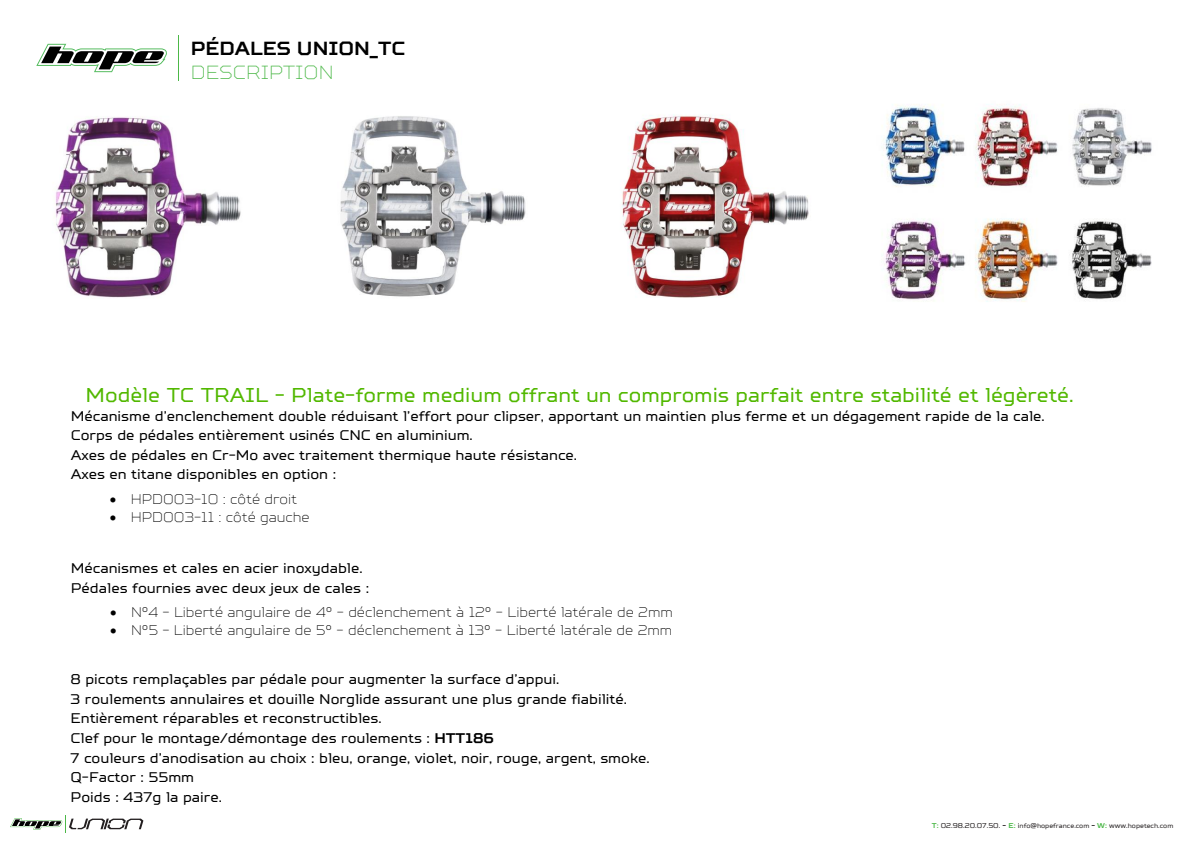
<style>
.page{position:relative;width:1191px;height:842px;background:#fff}
.page>*{position:absolute;margin:0;border:0;box-sizing:border-box;transform-origin:0 0}
.t1{font:20px "TT Squares";color:#52b800}
.t2{font:700 19px "TT Squares";color:#000}
.t3{font:100 19px "TT Squares";color:#4cb848}
.t4{font:14px/19.6px "TT Squares";color:#000}
.t5{font:100 14px "TT Squares";color:#000}
.t6{font:6.5px "TT Squares";color:#231f20}
.s1{font-weight:700}
.s2{font-weight:700;font-size:7px;color:#4cb848}
.s3{font-size:7px}
.s4{font-weight:700;font-size:7px}
</style>
<div class="page">
<hr style="left:178px;top:35px;width:1px;height:46px;background:#4cb848">
<svg style="left:36px;top:44px;width:131px;height:28px"></svg>
<svg style="left:10px;top:815px;width:133px;height:17px"></svg>
<img style="left:55px;top:116px;width:186px;height:182px">
<img style="left:340px;top:116px;width:186px;height:181px">
<img style="left:621px;top:114px;width:188px;height:184px">
<img style="left:884px;top:104px;width:268px;height:198px">
<h2 class="t2" style="left:191px;top:37px;width:216px">PÉDALES UNION_TC</h2>
<h2 class="t3" style="left:191px;top:60px;width:144px">DESCRIPTION</h2>
<h1 class="t1" style="left:85px;top:382px;width:989px">Modèle TC TRAIL - Plate-forme medium offrant un compromis parfait entre stabilité et légèreté.</h1>
<p class="t4" style="left:71px;top:406px;width:975px">Mécanisme d’enclenchement double réduisant l’effort pour clipser, apportant un maintien plus ferme et un dégagement rapide de la cale.<br>Corps de pédales entièrement usinés CNC en aluminium.<br>Axes de pédales en Cr-Mo avec traitement thermique haute résistance.<br>Axes en titane disponibles en option :</p>
<p class="t5" style="left:110px;top:491px;width:189px">• HPD003-10 : côté droit</p>
<p class="t5" style="left:110px;top:508px;width:201px">• HPD003-11 : côté gauche</p>
<p class="t4" style="left:71px;top:558px;width:300px">Mécanismes et cales en acier inoxydable.<br>Pédales fournies avec deux jeux de cales :</p>
<p class="t5" style="left:110px;top:603px;width:564px">• N°4 - Liberté angulaire de 4° - déclenchement à 12° - Liberté latérale de 2mm</p>
<p class="t5" style="left:110px;top:621px;width:564px">• N°5 - Liberté angulaire de 5° - déclenchement à 13° - Liberté latérale de 2mm</p>
<p class="t4" style="left:71px;top:669px;width:580px">8 picots remplaçables par pédale pour augmenter la surface d’appui.<br>3 roulements annulaires et douille Norglide assurant une plus grande fiabilité.<br>Entièrement réparables et reconstructibles.<br>Clef pour le montage/démontage des roulements : <span class="s1">HTT186<br></span>7 couleurs d’anodisation au choix : bleu, orange, violet, noir, rouge, argent, smoke.<br>Q-Factor : 55mm<br>Poids : 437g la paire.</p>
<p class="t6" style="left:931px;top:821px;width:243px"><span class="s2">T:</span> <span class="s3">02.98.20.07.50.</span> <span class="s4">-</span> <span class="s2">E:</span> <span class="s3">i</span>nfo@hopefrance.com <span class="s4">-</span> <span class="s2">W:</span> <span class="s3">www.</span>hopetech.com</p>
</div>
